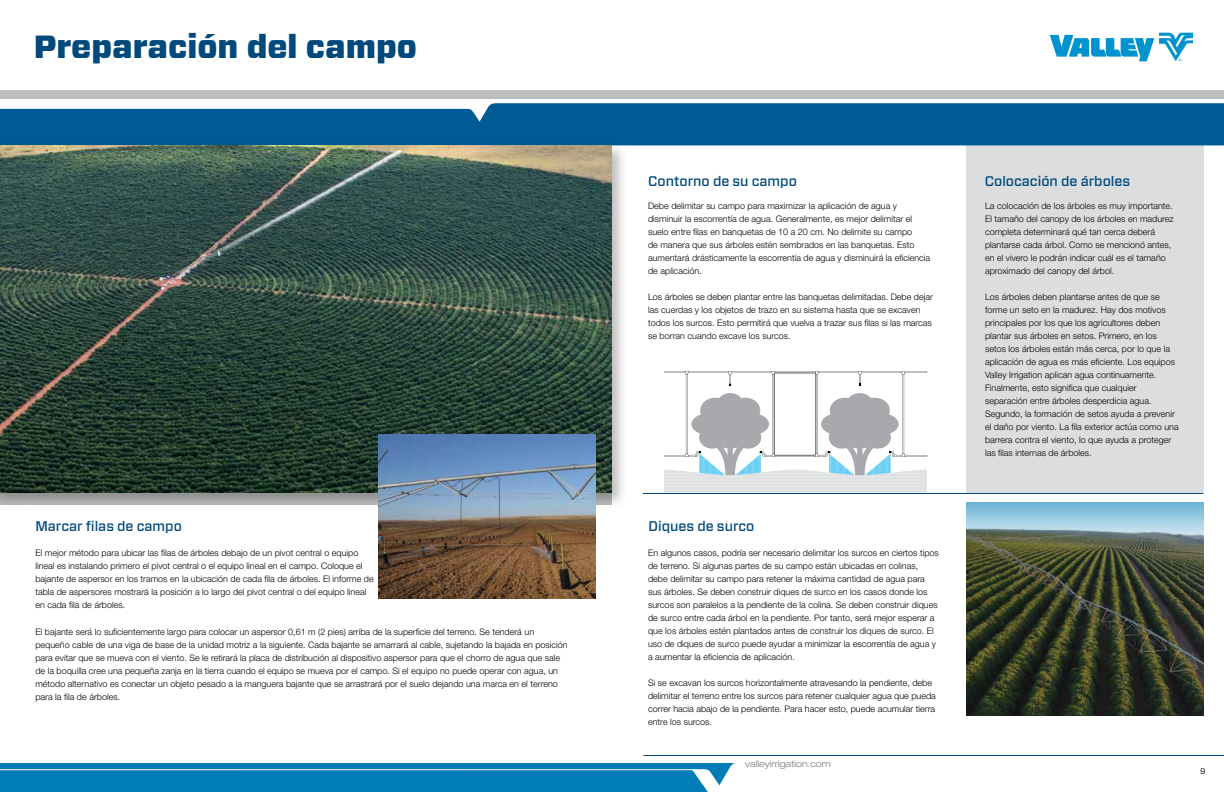
<style>
.page{position:relative;width:1224px;height:792px;background:#fff}
.page>*{position:absolute;margin:0;border:0;box-sizing:border-box;transform-origin:0 0}
.t1{font:900 32px "Forza";color:#00497c}
.t2{font:500 14px "Forza";color:#00497c}
.t3{font:300 9px/13px "Helvetica Neue LT Pro";color:#000}
.t4{font:300 expanded 9px "Helvetica Neue LT Pro";color:#787b7d}
.t5{font:8px "Forza";color:#000}
</style>
<div class="page">
<div style="left:967px;top:144px;width:237px;height:350px;background:#dcddde"></div>
<img style="left:967px;top:548px;width:237px;height:168px">
<svg style="left:665px;top:371px;width:262px;height:122px"></svg>
<hr style="left:643px;top:493px;width:560px;height:1px;background:#00497c">
<svg style="left:0;top:103px;width:1224px;height:42px;background:#10659a"></svg>
<div style="left:0;top:90px;width:1224px;height:9px;background:#bdbfbf"></div>
<div style="left:0;top:142px;width:628px;height:368px;background:#000;opacity:.26"></div>
<img style="left:0;top:145px;width:612px;height:348px">
<svg style="left:0;top:763px;width:735px;height:29px;background:#0f85ba"></svg>
<svg style="left:1050px;top:33px;width:143px;height:28px"></svg>
<hr style="left:643px;top:755px;width:581px;height:1px;background:#00497c">
<img style="left:378px;top:435px;width:217px;height:164px">
<svg style="left:967px;top:503px;width:237px;height:45px;background:#84a6ae"></svg>
<h1 class="t1" style="left:34px;top:26px;width:385px">Preparación del campo</h1>
<h2 class="t2" style="left:35px;top:517px;width:148px">Marcar filas de campo</h2>
<p class="t3" style="left:35px;top:546px;width:340px">El mejor método para ubicar las filas de árboles debajo de un pivot central o equipo lineal es instalando primero el pivot central o el equipo lineal en el campo. Coloque el bajante de aspersor en los tramos en la ubicación de cada fila de árboles. El informe de tabla de aspersores mostrará la posición a lo largo del pivot central o del equipo lineal en cada fila de árboles.</p>
<p class="t3" style="left:35px;top:625px;width:534px">El bajante será lo suficientemente largo para colocar un aspersor 0,61 m (2 pies) arriba de la superficie del terreno. Se tenderá un pequeño cable de una viga de base de la unidad motriz a la siguiente. Cada bajante se amarrará al cable, sujetando la bajada en posición para evitar que se mueva con el viento. Se le retirará la placa de distribución al dispositivo aspersor para que el chorro de agua que sale de la boquilla cree una pequeña zanja en la tierra cuando el equipo se mueva por el campo. Si el equipo no puede operar con agua, un método alternativo es conectar un objeto pesado a la manguera bajante que se arrastrará por el suelo dejando una marca en el terreno para la fila de árboles.</p>
<h2 class="t2" style="left:648px;top:171px;width:150px">Contorno de su campo</h2>
<p class="t3" style="left:648px;top:199px;width:284px">Debe delimitar su campo para maximizar la aplicación de agua y disminuir la escorrentía de agua. Generalmente, es mejor delimitar el suelo entre filas en banquetas de 10 a 20 cm. No delimite su campo<br>de manera que sus árboles estén sembrados en las banquetas. Esto aumentará drásticamente la escorrentía de agua y disminuirá la eficiencia de aplicación.</p>
<p class="t3" style="left:648px;top:290px;width:286px">Los árboles se deben plantar entre las banquetas delimitadas. Debe dejar las cuerdas y los objetos de trazo en su sistema hasta que se excaven todos los surcos. Esto permitirá que vuelva a trazar sus filas si las marcas se borran cuando excave los surcos.</p>
<h2 class="t2" style="left:649px;top:517px;width:108px">Diques de surco</h2>
<p class="t3" style="left:648px;top:546px;width:292px">En algunos casos, podría ser necesario delimitar los surcos en ciertos tipos de terreno. Si algunas partes de su campo están ubicadas en colinas, debe delimitar su campo para retener la máxima cantidad de agua para sus árboles. Se deben construir diques de surco en los casos donde los surcos son paralelos a la pendiente de la colina. Se deben construir diques de surco entre cada árbol en la pendiente. Por tanto, será mejor esperar a que los árboles estén plantados antes de construir los diques de surco. El uso de diques de surco puede ayudar a minimizar la escorrentía de agua y a aumentar la eficiencia de aplicación.</p>
<p class="t3" style="left:648px;top:676px;width:289px">Si se excavan los surcos horizontalmente atravesando la pendiente, debe delimitar el terreno entre los surcos para retener cualquier agua que pueda correr hacia abajo de la pendiente. Para hacer esto, puede acumular tierra entre los surcos.</p>
<p class="t4" style="left:745px;top:759px;width:87px">valleyirrigation.com</p>
<h2 class="t2" style="left:985px;top:171px;width:147px">Colocación de árboles</h2>
<p class="t3" style="left:985px;top:199px;width:190px">La colocación de los árboles es muy importante.<br>El tamaño del canopy de los árboles en madurez completa determinará qué tan cerca deberá plantarse cada árbol. Como se mencionó antes, en el vivero le podrán indicar cuál es el tamaño aproximado del canopy del árbol.</p>
<p class="t3" style="left:985px;top:290px;width:195px">Los árboles deben plantarse antes de que se forme un seto en la madurez. Hay dos motivos principales por los que los agricultores deben plantar sus árboles en setos. Primero, en los setos los árboles están más cerca, por lo que la aplicación de agua es más eficiente. Los equipos Valley Irrigation aplican agua continuamente.<br>Finalmente, esto significa que cualquier separación entre árboles desperdicia agua.<br>Segundo, la formación de setos ayuda a prevenir el daño por viento. La fila exterior actúa como una barrera contra el viento, lo que ayuda a proteger las filas internas de árboles.</p>
<p class="t5" style="left:1200px;top:766px;width:7px">9</p>
</div>
